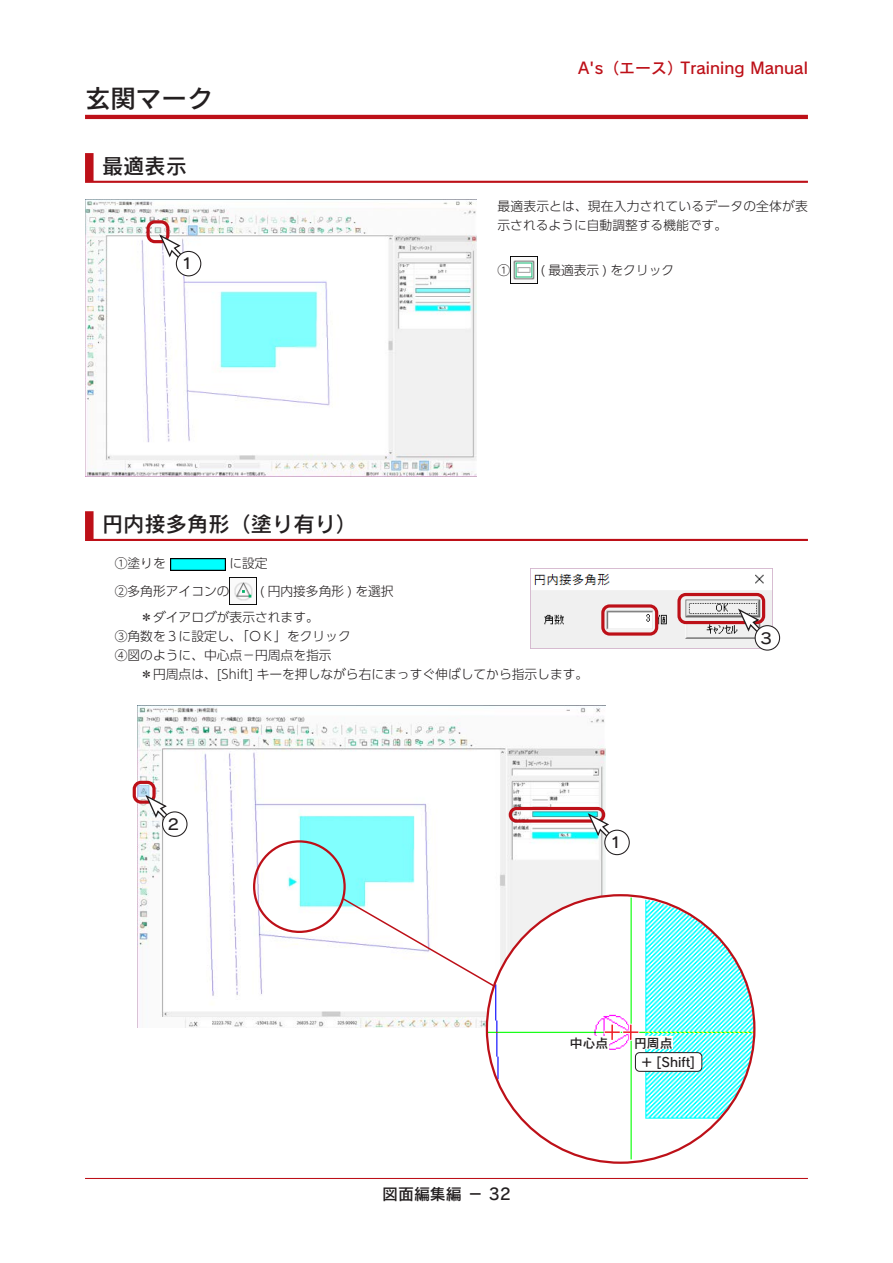
<style>
.page{position:relative;width:893px;height:1263px;background:#fff}
.page>*{position:absolute;margin:0;border:0;box-sizing:border-box;transform-origin:0 0}
.大見出し{font:25.5px "Rodin Pro N DB";color:#231f20}
.中見出し{font:21.3px "Rodin Pro N DB";color:#231f20}
.t1{font:15.9px "Rodin Pro N DB";color:#bd1018}
.t2{font:15.9px "Rodin Pro N DB";color:#231f20}
.本文{font:14.85px "Rodin Pro N DB";color:#231f20}
.操作{font:300 12.75px "UD Shin Go Pr 6 N";color:#231f20}
.右本文{font:300 12.75px/19.2px "UD Shin Go Pr 6 N";letter-spacing:.015em;color:#231f20}
.本文太字{font:12.75px "Rodin Pro N DB";color:#231f20}
.右寄{font:300 12.75px "UD Shin Go Pr 6 N";color:#231f20}
</style>
<div class="page">
<hr style="left:85px;top:1178px;width:723px;height:1px;background:#bd1018">
<hr style="left:85px;top:115px;width:723px;height:4px;background:#bd1018">
<div style="left:85px;top:153px;width:723px;height:30px;background:#bd1018"></div>
<div style="left:94px;top:151px;width:718px;height:30px;background:#fff"></div>
<img style="left:510px;top:257px;width:27px;height:27px">
<div style="left:85px;top:511px;width:723px;height:30px;background:#bd1018"></div>
<div style="left:94px;top:509px;width:718px;height:30px;background:#fff"></div>
<img style="left:170px;top:558px;width:55px;height:12px">
<img style="left:230px;top:577px;width:27px;height:27px">
<img style="left:85px;top:200px;width:391px;height:276px">
<img style="left:531px;top:574px;width:241px;height:75px">
<img style="left:137px;top:706px;width:468px;height:321px">
<div style="left:253px;top:840px;width:93px;height:93px;border:2px solid #bd1018;border-radius:50%"></div>
<img style="left:487px;top:895px;width:267px;height:268px;border-radius:134px">
<div style="left:634px;top:1036px;width:38px;height:13px;background:#fff"></div>
<svg style="left:341px;top:897px;width:155px;height:91px"></svg>
<hr style="left:629px;top:1024px;width:3px;height:17px;background:#fff">
<svg style="left:605px;top:1025px;width:33px;height:15px"></svg>
<div style="left:570px;top:1036px;width:38px;height:13px;background:#fff"></div>
<div style="left:146px;top:220px;width:23px;height:23px;border:3px solid #bd1018;border-radius:7px"></div>
<svg style="left:158px;top:233px;width:25px;height:26px"></svg>
<div style="left:176px;top:251px;width:25px;height:25px;background:#fff;border-radius:50%"></div>
<div style="left:176px;top:251px;width:25px;height:25px;border:1px solid #231f20;border-radius:50%"></div>
<div style="left:509px;top:807px;width:96px;height:16px;border:3px solid #bd1018;border-radius:6px"></div>
<svg style="left:586px;top:811px;width:25px;height:27px"></svg>
<div style="left:605px;top:830px;width:24px;height:25px;background:#fff;border-radius:50%"></div>
<div style="left:604px;top:830px;width:26px;height:25px;border:1px solid #231f20;border-radius:50%"></div>
<div style="left:133px;top:781px;width:23px;height:23px;border:3px solid #bd1018;border-radius:7px"></div>
<svg style="left:144px;top:793px;width:25px;height:27px"></svg>
<div style="left:163px;top:812px;width:24px;height:24px;background:#fff;border-radius:50%"></div>
<div style="left:162px;top:811px;width:26px;height:26px;border:1px solid #231f20;border-radius:50%"></div>
<div style="left:601px;top:604px;width:57px;height:32px;border:3px solid #bd1018;border-radius:7px"></div>
<div style="left:677px;top:593px;width:88px;height:31px;border:3px solid #bd1018;border-radius:7px"></div>
<svg style="left:737px;top:607px;width:25px;height:26px"></svg>
<div style="left:755px;top:626px;width:25px;height:24px;background:#fff;border-radius:50%"></div>
<div style="left:755px;top:625px;width:25px;height:26px;border:1px solid #231f20;border-radius:50%"></div>
<div style="left:635px;top:1052px;width:67px;height:19px;background:#fff;border-radius:4px"></div>
<div style="left:635px;top:1052px;width:67px;height:19px;border:1px solid #231f20;border-radius:4px"></div>
<p class="大見出し" style="left:85px;top:81px;width:129px">玄関マーク</p>
<p class="中見出し" style="left:102px;top:152px;width:87px">最適表示</p>
<p class="本文" style="left:180px;top:254px;width:16px">１</p>
<p class="t1" style="left:578px;top:57px;width:231px">A's（エース）Training Manual</p>
<p class="右本文" style="left:497px;top:196px;width:312px">最適表示とは、現在入力されているデータの全体が表示されるように自動調整する機能です。</p>
<p class="右寄" style="left:497px;top:260px;width:14px">①</p>
<p class="右寄" style="left:540px;top:260px;width:135px">( 最適表示 ) をクリック</p>
<p class="中見出し" style="left:102px;top:510px;width:257px">円内接多角形（塗り有り）</p>
<p class="操作" style="left:115px;top:553px;width:53px">①塗りを</p>
<p class="操作" style="left:229px;top:553px;width:40px">に設定</p>
<p class="操作" style="left:115px;top:581px;width:116px">②多角形アイコンの</p>
<p class="操作" style="left:260px;top:581px;width:135px">( 円内接多角形 ) を選択</p>
<p class="操作" style="left:140px;top:607px;width:180px">＊ダイアログが表示されます。</p>
<p class="操作" style="left:115px;top:626px;width:237px">③角数を３に設定し、「ＯＫ」をクリック</p>
<p class="操作" style="left:115px;top:645px;width:218px">④図のように、中心点－円周点を指示</p>
<p class="操作" style="left:140px;top:664px;width:449px">＊円周点は、[Shift] キーを押しながら右にまっすぐ伸ばしてから指示します。</p>
<p class="本文" style="left:166px;top:814px;width:16px">２</p>
<p class="本文" style="left:608px;top:833px;width:16px">１</p>
<p class="本文" style="left:759px;top:628px;width:16px">３</p>
<p class="t2" style="left:382px;top:1184px;width:130px">図面編集編 － 32</p>
<p class="本文太字" style="left:570px;top:1034px;width:40px">中心点</p>
<p class="本文太字" style="left:634px;top:1034px;width:40px">円周点</p>
<p class="本文太字" style="left:640px;top:1053px;width:57px">＋ [Shift]</p>
</div>
